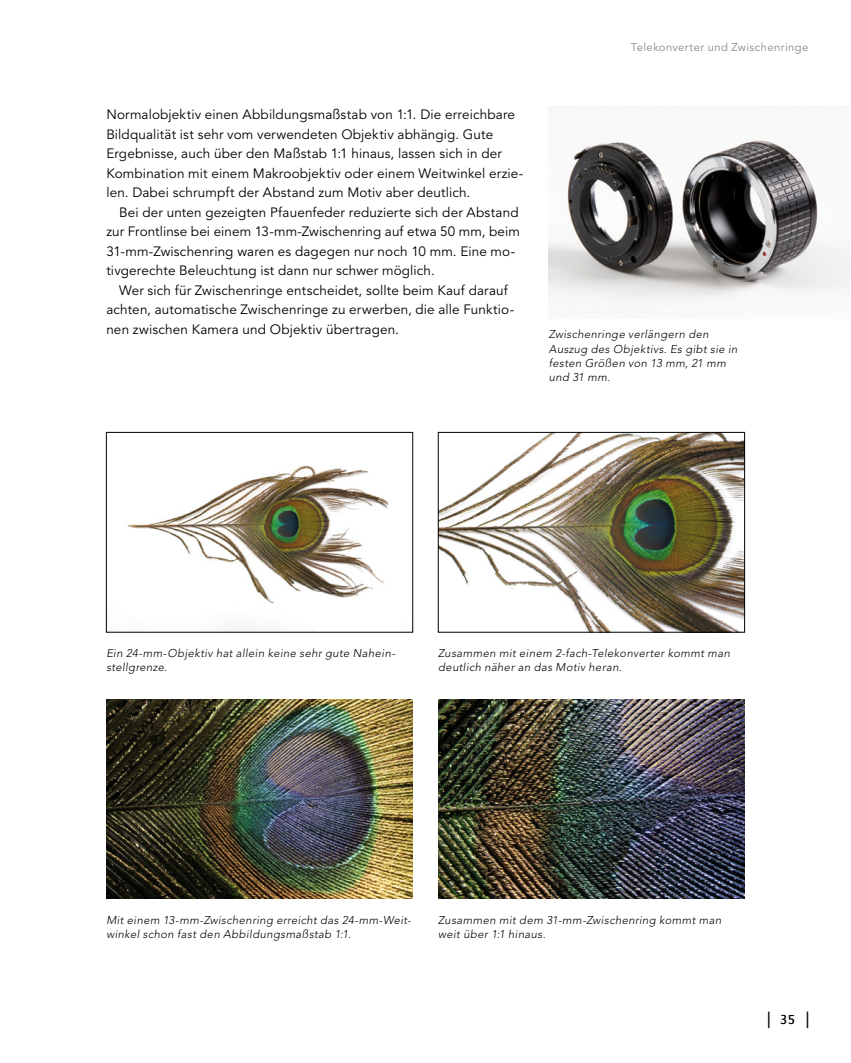
<style>
.page{position:relative;width:851px;height:1063px;background:#fff}
.page>*{position:absolute;margin:0;border:0;box-sizing:border-box;transform-origin:0 0}
.t1{font:500 16.5px "Quay Sans EF";color:#000}
.t2{font:13.5px/19.5px "Avenir LT Pro";letter-spacing:.01em;color:#000}
.t3{font:italic 300 11.25px/14.2px "Avenir LT Pro";letter-spacing:.035em;color:#000}
.t4{font:11.25px "Avenir LT Pro";letter-spacing:.035em;color:#87888a}
.s1{font-size:13.5px}
</style>
<div class="page">
<img style="left:549px;top:140px;width:300px;height:167px">
<img style="left:127px;top:465px;width:262px;height:165px">
<div style="left:106px;top:432px;width:307px;height:200px;border:1px solid #000"></div>
<img style="left:440px;top:434px;width:302px;height:196px">
<div style="left:438px;top:432px;width:306px;height:200px;border:1px solid #000"></div>
<img style="left:106px;top:699px;width:306px;height:200px">
<img style="left:438px;top:699px;width:306px;height:200px">
<p class="t2" style="left:106px;top:105px;width:418px">Normalobjektiv einen Abbildungsmaßstab von 1:1. Die erreichbare Bildqualität ist sehr vom verwendeten Objektiv abhängig. Gute Ergebnisse, auch über den Maßstab 1:1 hinaus, lassen sich in der Kombination mit einem Makroobjektiv oder einem Weitwinkel erzie&shy;len. Dabei schrumpft der Abstand zum Motiv aber deutlich.</p>
<p class="t2" style="left:106px;top:203px;width:415px;text-indent:13px">Bei der unten gezeigten Pfauenfeder reduzierte sich der Abstand zur Frontlinse bei einem 13-mm-Zwischenring auf etwa 50 mm, beim 31-mm-Zwischenring waren es dagegen nur noch 10 mm. Eine mo&shy;tivgerechte Beleuchtung ist dann nur schwer möglich.</p>
<p class="t2" style="left:106px;top:281px;width:409px;text-indent:13px">Wer sich für Zwischenringe entscheidet, sollte beim Kauf darauf achten, automatische Zwischenringe zu erwerben, die alle Funktio&shy;nen zwischen Kamera und Objektiv übertragen.</p>
<p class="t4" style="left:630px;top:40px;width:179px">Telekonverter und Zwischenringe</p>
<p class="t3" style="left:549px;top:328px;width:190px">Zwischenringe verlängern den<br>Auszug des Objektivs. Es gibt sie in festen Größen von 13 mm, 21 mm und 31 mm.</p>
<p class="t3" style="left:106px;top:646px;width:290px">Ein 24-mm-Objektiv hat allein keine sehr gute Nahein&shy;stellgrenze.</p>
<p class="t3" style="left:438px;top:646px;width:293px">Zusammen mit einem 2-fach-Telekonverter kommt man deutlich näher an das Motiv heran.</p>
<p class="t3" style="left:106px;top:913px;width:306px">Mit einem 13-mm-Zwischenring erreicht das 24-mm-Weit&shy;winkel schon fast den Abbildungsmaßstab 1:1.</p>
<p class="t3" style="left:438px;top:913px;width:284px">Zusammen mit dem 31-mm-Zwischenring kommt man weit über 1:1 hinaus.</p>
<p class="t1" style="left:764px;top:1010px;width:48px">| <span class="s1">35</span> |</p>
</div>
